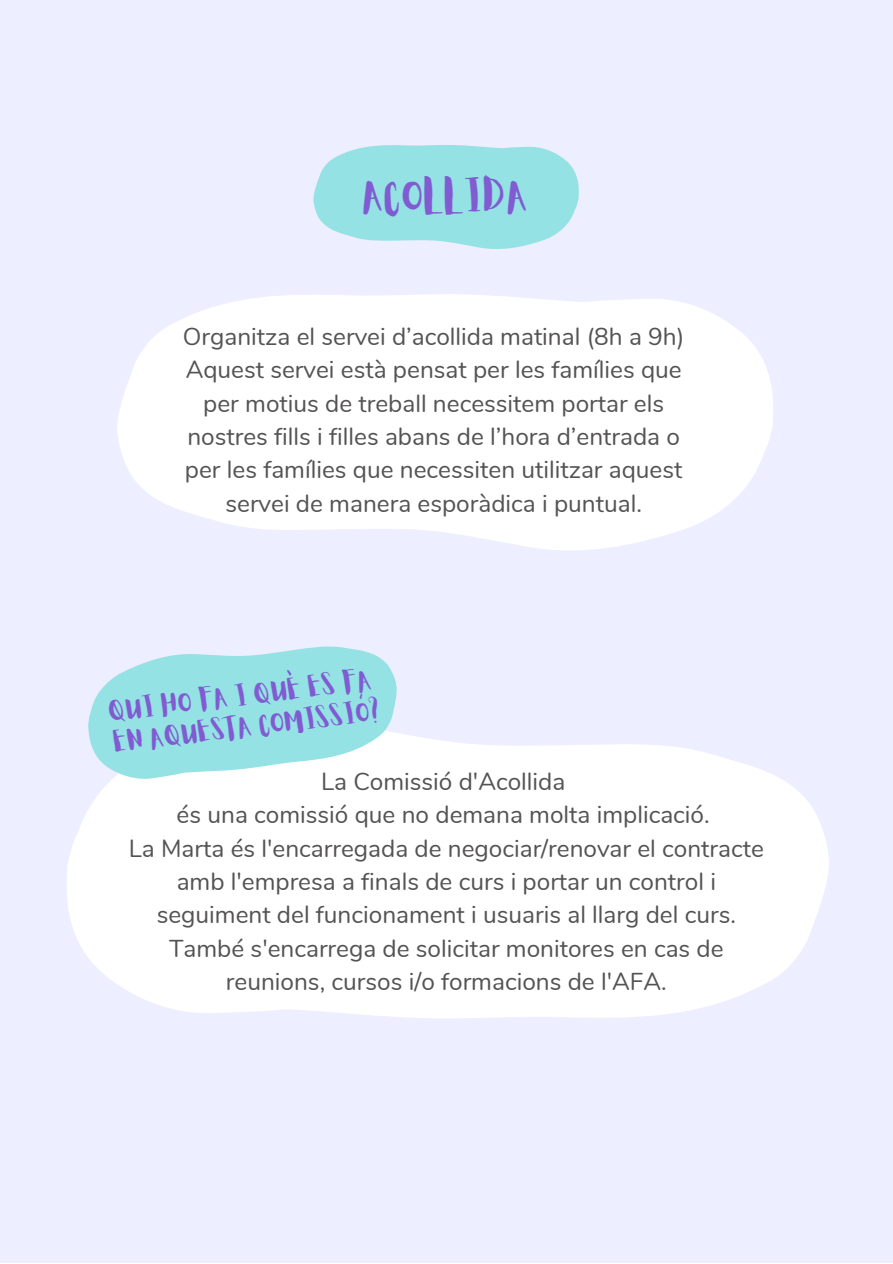
<style>
.page{position:relative;width:893px;height:1264px;background:#fff}
.page>*{position:absolute;margin:0;border:0;box-sizing:border-box;transform-origin:0 0}
.t1{font:37.5px "Aloja Extended";color:#805bd1}
.t2{font:24.45px/33.3px "Nunito";color:#545252;text-align:center}
.t3{font:24.3px/31.2px "Aloja Extended";color:#805bd1}
</style>
<div class="page">
<div style="left:0;top:0;width:892px;height:1262px;background:#edeeff"></div>
<svg style="left:117px;top:294px;width:656px;height:256px;fill:#fff"></svg>
<svg style="left:313px;top:145px;width:266px;height:104px;background:#a1e3e8"></svg>
<svg style="left:67px;top:734px;width:762px;height:284px;background:#fcfdff"></svg>
<svg style="left:79px;top:646px;width:325px;height:142px;background:#b1e8ec"></svg>
<h1 class="t1" style="left:363px;top:179px;width:167px">ACOLLIDA</h1>
<p class="t2" style="left:183px;top:320px;width:503px">Organitza el servei d’acollida matinal (8h a 9h)<br>Aquest servei està pensat per les famílies que per motius de treball necessitem portar els nostres fills i filles abans de l’hora d’entrada o per les famílies que necessiten utilitzar aquest servei de manera esporàdica i puntual.</p>
<p class="t3" style="left:108px;top:698px;width:272px;rotate:-7deg">QUI HO FA I QUÈ ES FA<br>EN AQUESTA COMISSIÓ?</p>
<p class="t2" style="left:129px;top:765px;width:636px">La Comissió d'Acollida<br>és una comissió que no demana molta implicació.<br>La Marta és l'encarregada de negociar/renovar el contracte amb l'empresa a finals de curs i portar un control i seguiment del funcionament i usuaris al llarg del curs.<br>També s'encarrega de solicitar monitores en cas de reunions, cursos i/o formacions de l'AFA.</p>
</div>
